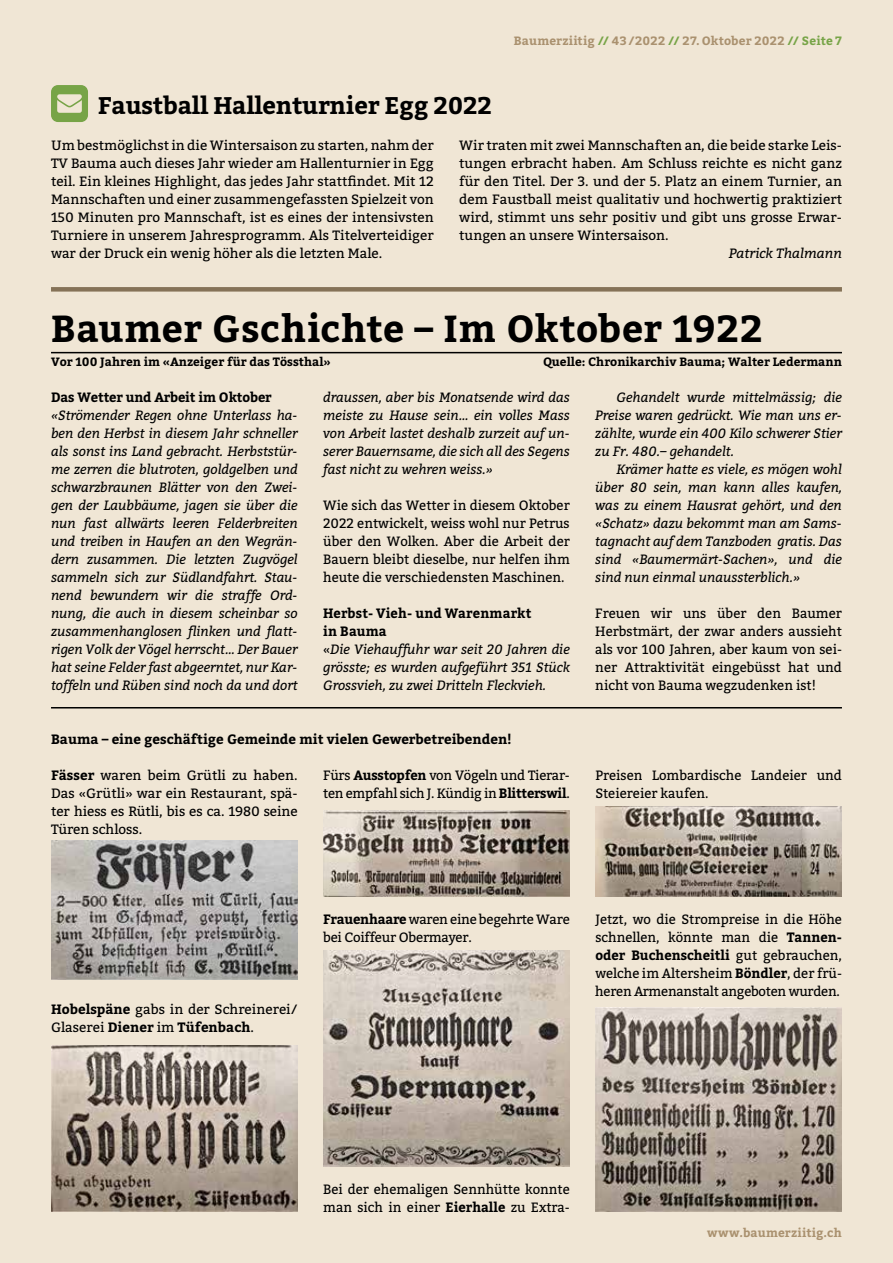
<style>
.page{position:relative;width:893px;height:1263px;background:#f0e6d5}
.page>*{position:absolute;margin:0;border:0;box-sizing:border-box;transform-origin:0 0}
.t1{font:700 37.5px "Bitter";letter-spacing:.015em;color:#000}
.t2{font:700 24px "Bitter";letter-spacing:-.01em;color:#000}
.t3{font:13.5px/18px "Bitter";color:#000;text-align:justify}
.t4{font:italic 13.5px/18px "Bitter";color:#000;text-align:justify}
.t5{font:13.5px/18px "Bitter";letter-spacing:-.02em;color:#000}
.t6{font:700 13.5px "Bitter";color:#000}
.t7{font:700 12px "Bitter";color:#000}
.t8{font:700 12px "Bitter";letter-spacing:.02em;color:#aa916f}
.s1{color:#77a447}
.s2{font-weight:700;font-style:normal}
.s3{font-style:normal}
.s4{font-weight:700}
</style>
<div class="page">
<hr style="left:51px;top:352px;width:791px;height:1px;background:#000">
<img style="left:323px;top:811px;width:247px;height:85px">
<img style="left:595px;top:1008px;width:247px;height:204px">
<img style="left:51px;top:841px;width:247px;height:139px">
<img style="left:323px;top:951px;width:247px;height:216px">
<img style="left:51px;top:1045px;width:247px;height:167px">
<hr style="left:51px;top:707px;width:791px;height:1px;background:#000">
<img style="left:595px;top:806px;width:247px;height:90px">
<svg style="left:51px;top:85px;width:37px;height:37px"></svg>
<div style="left:51px;top:287px;width:791px;height:5px;background:#857257"></div>
<p class="t8" style="left:514px;top:31px;width:330px">Baumerziitig <span class="s1">//</span> 43/2022 <span class="s1">//</span> 27. Oktober 2022 <span class="s1">// Seite 7</span></p>
<h2 class="t2" style="left:98px;top:87px;width:396px">Faustball Hallenturnier Egg 2022</h2>
<p class="t3" style="left:51px;top:135px;width:384px">Um bestmöglichst in die Wintersaison zu starten, nahm der TV Bauma auch dieses Jahr wieder am Hallenturnier in Egg teil. Ein kleines Highlight, das jedes Jahr stattfindet. Mit 12<br>Mannschaften und einer zusammengefassten Spielzeit von 150 Minuten pro Mannschaft, ist es eines der intensivsten Turniere in unserem Jahresprogramm. Als Titelverteidiger war der Druck ein wenig höher als die letzten Male.</p>
<p class="t3" style="left:459px;top:135px;width:384px">Wir traten mit zwei Mannschaften an, die beide starke Leis&shy;tungen erbracht haben. Am Schluss reichte es nicht ganz für den Titel. Der 3. und der 5. Platz an einem Turnier, an dem Faustball meist qualitativ und hochwertig praktiziert wird, stimmt uns sehr positiv und gibt uns grosse Erwar&shy;tungen an unsere Wintersaison.</p>
<p class="t4" style="left:729px;top:243px;width:115px">Patrick Thalmann</p>
<h1 class="t1" style="left:51px;top:300px;width:713px">Baumer Gschichte – Im Oktober 1922</h1>
<p class="t7" style="left:51px;top:353px;width:281px">Vor 100 Jahren im «Anzeiger für das Tössthal»</p>
<p class="t7" style="left:543px;top:353px;width:300px">Quelle: Chronikarchiv Bauma; Walter Ledermann</p>
<p class="t6" style="left:51px;top:386px;width:222px">Das Wetter und Arbeit im Oktober</p>
<p class="t4" style="left:51px;top:406px;width:248px">«Strömender Regen ohne Unterlass ha&shy;ben den Herbst in diesem Jahr schneller als sonst ins Land gebracht. Herbststür&shy;me zerren die blutroten, goldgelben und schwarzbraunen Blätter von den Zwei&shy;gen der Laubbäume, jagen sie über die nun fast allwärts leeren Felderbreiten und treiben in Haufen an den Wegrän&shy;dern zusammen. Die letzten Zugvögel sammeln sich zur Südlandfahrt. Stau&shy;nend bewundern wir die straffe Ord&shy;nung, die auch in diesem scheinbar so zusammenhanglosen flinken und flatt&shy;rigen Volk der Vögel herrscht… Der Bauer hat seine Felder fast abgeerntet, nur Kar&shy;toffeln und Rüben sind noch da und dort</p>
<p class="t4" style="left:595px;top:388px;width:248px;text-indent:21px">Gehandelt wurde mittelmässig; die Preise waren gedrückt. Wie man uns er&shy;zählte, wurde ein 400 Kilo schwerer Stier zu Fr. 480.– gehandelt.</p>
<p class="t4" style="left:595px;top:460px;width:248px;text-indent:21px">Krämer hatte es viele, es mögen wohl über 80 sein, man kann alles kaufen, was zu einem Hausrat gehört, und den «Schatz» dazu bekommt man am Sams&shy;tagnacht auf dem Tanzboden gratis. Das sind «Baumermärt-Sachen», und die sind nun einmal unaussterblich.»</p>
<p class="t3" style="left:595px;top:603px;width:248px">Freuen wir uns über den Baumer Herbstmärt, der zwar anders aussieht als vor 100 Jahren, aber kaum von sei&shy;ner Attraktivität eingebüsst hat und nicht von Bauma wegzudenken ist!</p>
<p class="t4" style="left:323px;top:388px;width:248px">draussen, aber bis Monatsende wird das meiste zu Hause sein… ein volles Mass von Arbeit lastet deshalb zurzeit auf un&shy;serer Bauernsame, die sich all des Segens fast nicht zu wehren weiss.»</p>
<p class="t3" style="left:323px;top:495px;width:248px">Wie sich das Wetter in diesem Oktober 2022 entwickelt, weiss wohl nur Petrus über den Wolken. Aber die Arbeit der Bauern bleibt dieselbe, nur helfen ihm heute die verschiedensten Maschinen.</p>
<p class="t4" style="left:323px;top:604px;width:248px;text-align:left"><span class="s2">Herbst- Vieh- und Warenmarkt<br>in Bauma<br></span><span class="s3">«</span>Die Viehauffuhr war seit 20 Jahren die grösste; es wurden aufgeführt 351 Stück<br>Grossvieh, zu zwei Dritteln Fleckvieh.</p>
<p class="t6" style="left:51px;top:728px;width:462px">Bauma – eine geschäftige Gemeinde mit vielen Gewerbetreibenden!</p>
<p class="t3" style="left:51px;top:765px;width:248px"><span class="s4">Fässer</span> waren beim Grütli zu haben.<br>Das «Grütli» war ein Restaurant, spä&shy;ter hiess es Rütli, bis es ca. 1980 seine Türen schloss.</p>
<p class="t5" style="left:323px;top:765px;width:248px">Fürs <span class="s4">Ausstopfen</span> von Vögeln und Tierar&shy;ten empfahl sich J. Kündig in <span class="s4">Blitterswil</span>.</p>
<p class="t3" style="left:595px;top:765px;width:248px">Preisen Lombardische Landeier und<br>Steiereier kaufen.</p>
<p class="t3" style="left:51px;top:999px;width:248px"><span class="s4">Hobelspäne</span> gabs in der Schreinerei/<br>Glaserei <span class="s4">Diener</span> im <span class="s4">Tüfenbach</span>.</p>
<p class="t5" style="left:323px;top:909px;width:248px"><span class="s4">Frauenhaare</span> waren eine begehrte Ware bei Coiffeur Obermayer.</p>
<p class="t3" style="left:595px;top:909px;width:248px">Jetzt, wo die Strompreise in die Höhe schnellen, könnte man die <span class="s4">Tannen&shy;oder Buchenscheitli</span> gut gebrauchen, welche im Altersheim <span class="s4">Böndler</span>, der frü&shy;heren Armenanstalt angeboten wurden.</p>
<p class="t3" style="left:323px;top:1179px;width:248px">Bei der ehemaligen Sennhütte konnte man sich in einer <span class="s4">Eierhalle</span> zu Extra-</p>
<p class="t8" style="left:707px;top:1224px;width:136px">www.baumerziitig.ch</p>
</div>
